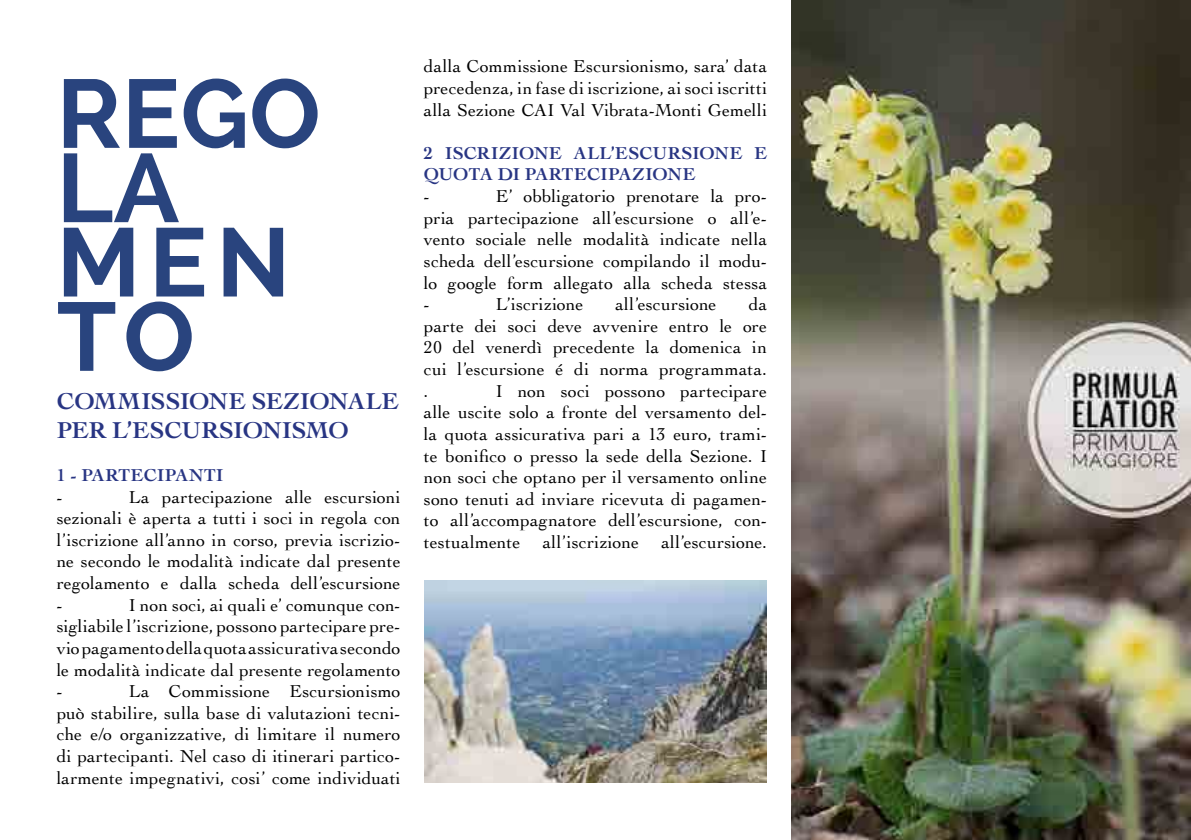
<style>
.page{position:relative;width:1191px;height:840px;background:#fff}
.page>*{position:absolute;margin:0;border:0;box-sizing:border-box;transform-origin:0 0}
.t1{font:700 96.8px/74.2px "Raleway";color:#29447e}
.t2{font:700 24px/28.8px "Cochin";letter-spacing:-.005em;color:#283583}
.t3{font:18px/21.6px "Cochin";letter-spacing:.01em;color:#000;text-align:justify}
.t4{font:700 18px/21.6px "Cochin";letter-spacing:.015em;color:#283583}
</style>
<div class="page">
<img style="left:425px;top:580px;width:341px;height:201px">
<img style="left:791px;top:0;width:400px;height:839px">
<h1 class="t1" style="left:57px;top:77px;width:265px">REGO<br>LA<br>MEN<br>TO</h1>
<h2 class="t2" style="left:57px;top:385px;width:344px">COMMISSIONE SEZIONALE<br>PER L’ESCURSIONISMO</h2>
<p class="t4" style="left:57px;top:463px;width:168px">1 - PARTECIPANTI</p>
<p class="t3" style="left:57px;top:485px;width:7px">-</p>
<p class="t3" style="left:57px;top:485px;width:345px;text-indent:72px">La partecipazione alle escursioni sezionali è aperta a tutti i soci in regola con l’iscrizione all’anno in corso, previa iscrizio&shy;ne secondo le modalità indicate dal presente regolamento e dalla scheda dell’escursione -</p>
<p class="t3" style="left:57px;top:593px;width:345px;text-indent:72px">I non soci, ai quali e’ comunque con&shy;sigliabile l’iscrizione, possono partecipare pre&shy;vio pagamento della quota assicurativa secondo le modalità indicate dal presente regolamento -</p>
<p class="t3" style="left:57px;top:679px;width:345px;text-indent:72px">La Commissione Escursionismo può stabilire, sulla base di valutazioni tecni&shy;che e/o organizzative, di limitare il numero di partecipanti. Nel caso di itinerari partico&shy;larmente impegnativi, cosi’ come individuati</p>
<p class="t3" style="left:424px;top:55px;width:345px">dalla Commissione Escursionismo, sara’ data precedenza, in fase di iscrizione, ai soci iscritti alla Sezione CAI Val Vibrata-Monti Gemelli</p>
<p class="t4" style="left:424px;top:141px;width:345px">2 ISCRIZIONE ALL’ESCURSIONE E<br>QUOTA DI PARTECIPAZIONE</p>
<p class="t3" style="left:424px;top:184px;width:7px">-</p>
<p class="t3" style="left:424px;top:184px;width:345px;text-indent:72px">E’ obbligatorio prenotare la pro&shy;pria partecipazione all’escursione o all’e&shy;vento sociale nelle modalità indicate nella scheda dell’escursione compilando il modu&shy;lo google form allegato alla scheda stessa -</p>
<p class="t3" style="left:424px;top:292px;width:345px;text-indent:325px">da parte dei soci deve avvenire entro le ore 20 del venerdì precedente la domenica in cui l’escursione é di norma programmata. .</p>
<p class="t3" style="left:496px;top:292px;width:89px">L’iscrizione</p>
<p class="t3" style="left:615px;top:292px;width:103px">all’escursione</p>
<p class="t3" style="left:424px;top:379px;width:345px;text-indent:72px">I non soci possono partecipare alle uscite solo a fronte del versamento del&shy;la quota assicurativa pari a 13 euro, trami&shy;te bonifico o presso la sede della Sezione. I non soci che optano per il versamento online sono tenuti ad inviare ricevuta di pagamen&shy;to all’accompagnatore dell’escursione, con&shy;testualmente all’iscrizione all’escursione.</p>
</div>
